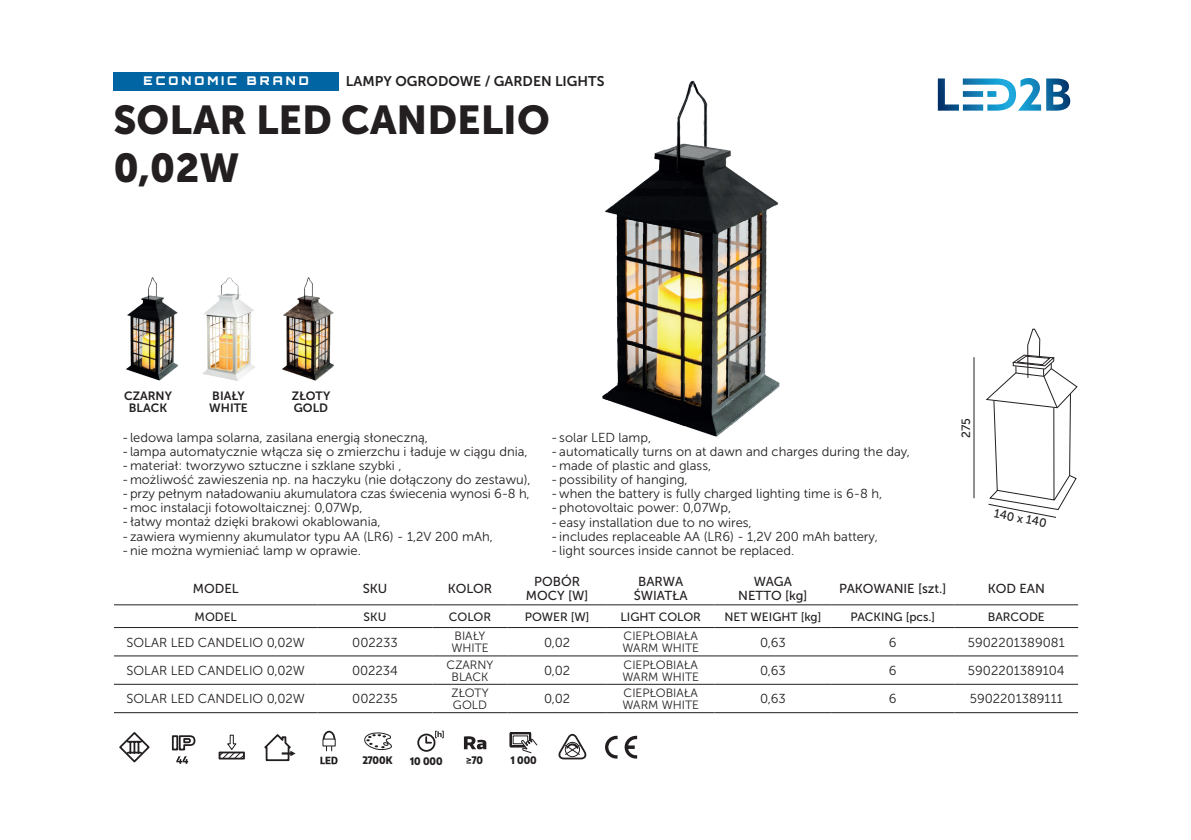
<style>
.page{position:relative;width:1191px;height:840px;background:#fff}
.page>*{position:absolute;margin:0;border:0;box-sizing:border-box;transform-origin:0 0}
.t1{font:40px/48px "Museo Sans 900";color:#231f20}
.t2{font:14px "Museo Sans 700";color:#231f20}
.t3{font:13px/14px "Museo Sans 300";color:#231f20}
.t4{font:13px/14px "Museo Sans 500";color:#231f20;text-align:center}
.t5{font:12px/12px "Museo Sans 300";color:#231f20}
.t6{font:12px "Museo Sans 500";color:#231f20}
.t7{font:12px/12px "Museo Sans 700";color:#231f20}
.t8{font:900 12px "Orbitron";letter-spacing:.25em;color:#fff}
.t9{font:800 semi-condensed 10.2px "Encode Sans";color:#231f20}
</style>
<div class="page">
<img style="left:602px;top:80px;width:178px;height:357px">
<svg style="left:937px;top:78px;width:133px;height:33px"></svg>
<svg style="left:114px;top:605px;width:964px;height:80px"></svg>
<div style="left:317px;top:604px;width:115px;height:23px;background:#fff"></div>
<hr style="left:114px;top:604px;width:203px;height:1px;background:#231f20">
<hr style="left:432px;top:604px;width:75px;height:1px;background:#231f20">
<hr style="left:507px;top:604px;width:100px;height:1px;background:#231f20">
<hr style="left:607px;top:604px;width:107px;height:1px;background:#231f20">
<hr style="left:714px;top:604px;width:117px;height:1px;background:#231f20">
<hr style="left:831px;top:604px;width:123px;height:1px;background:#231f20">
<hr style="left:954px;top:604px;width:124px;height:1px;background:#231f20">
<hr style="left:114px;top:627px;width:203px;height:1px;background:#231f20">
<hr style="left:432px;top:627px;width:75px;height:1px;background:#231f20">
<hr style="left:507px;top:627px;width:100px;height:1px;background:#231f20">
<hr style="left:607px;top:627px;width:107px;height:1px;background:#231f20">
<hr style="left:714px;top:627px;width:117px;height:1px;background:#231f20">
<hr style="left:831px;top:627px;width:123px;height:1px;background:#231f20">
<hr style="left:954px;top:627px;width:124px;height:1px;background:#231f20">
<hr style="left:114px;top:655px;width:203px;height:1px;background:#231f20">
<hr style="left:114px;top:683px;width:203px;height:1px;background:#231f20">
<hr style="left:114px;top:712px;width:203px;height:1px;background:#231f20">
<hr style="left:317px;top:655px;width:115px;height:1px;background:#231f20">
<hr style="left:317px;top:683px;width:115px;height:1px;background:#231f20">
<hr style="left:317px;top:712px;width:115px;height:1px;background:#231f20">
<hr style="left:432px;top:655px;width:75px;height:1px;background:#231f20">
<hr style="left:432px;top:683px;width:75px;height:1px;background:#231f20">
<hr style="left:432px;top:712px;width:75px;height:1px;background:#231f20">
<hr style="left:507px;top:655px;width:100px;height:1px;background:#231f20">
<hr style="left:507px;top:683px;width:100px;height:1px;background:#231f20">
<hr style="left:507px;top:712px;width:100px;height:1px;background:#231f20">
<hr style="left:607px;top:655px;width:107px;height:1px;background:#231f20">
<hr style="left:714px;top:655px;width:117px;height:1px;background:#231f20">
<hr style="left:831px;top:655px;width:123px;height:1px;background:#231f20">
<hr style="left:954px;top:655px;width:124px;height:1px;background:#231f20">
<hr style="left:607px;top:683px;width:107px;height:1px;background:#231f20">
<hr style="left:714px;top:683px;width:117px;height:1px;background:#231f20">
<hr style="left:831px;top:683px;width:123px;height:1px;background:#231f20">
<hr style="left:954px;top:683px;width:124px;height:1px;background:#231f20">
<hr style="left:607px;top:712px;width:107px;height:1px;background:#231f20">
<hr style="left:714px;top:712px;width:117px;height:1px;background:#231f20">
<hr style="left:831px;top:712px;width:123px;height:1px;background:#231f20">
<hr style="left:954px;top:712px;width:124px;height:1px;background:#231f20">
<hr style="left:317px;top:604px;width:115px;height:1px;background:#231f20">
<hr style="left:317px;top:627px;width:115px;height:1px;background:#231f20">
<svg style="left:119px;top:732px;width:31px;height:31px"></svg>
<svg style="left:171px;top:735px;width:25px;height:28px"></svg>
<svg style="left:218px;top:734px;width:27px;height:25px"></svg>
<svg style="left:264px;top:734px;width:31px;height:27px"></svg>
<svg style="left:320px;top:756px;width:17px;height:7px"></svg>
<svg style="left:322px;top:730px;width:14px;height:20px"></svg>
<svg style="left:323px;top:738px;width:12px;height:7px"></svg>
<svg style="left:364px;top:732px;width:28px;height:18px"></svg>
<svg style="left:417px;top:730px;width:27px;height:22px"></svg>
<svg style="left:466px;top:757px;width:5px;height:6px"></svg>
<svg style="left:464px;top:736px;width:22px;height:13px"></svg>
<svg style="left:509px;top:732px;width:29px;height:21px"></svg>
<svg style="left:558px;top:733px;width:29px;height:26px"></svg>
<svg style="left:605px;top:735px;width:12px;height:23px"></svg>
<svg style="left:624px;top:735px;width:13px;height:23px"></svg>
<div style="left:113px;top:72px;width:226px;height:18px;background:#0165a3"></div>
<hr style="left:973px;top:357px;width:1px;height:141px;background:#231f20">
<svg style="left:986px;top:328px;width:91px;height:189px"></svg>
<img style="left:126px;top:277px;width:52px;height:104px">
<img style="left:282px;top:277px;width:52px;height:104px">
<img style="left:202px;top:277px;width:53px;height:104px">
<p class="t8" style="left:143px;top:73px;width:167px">ECONOMIC BRAND</p>
<p class="t2" style="left:346px;top:74px;width:260px">LAMPY OGRODOWE / GARDEN LIGHTS</p>
<h1 class="t1" style="left:113px;top:96px;width:438px">SOLAR LED CANDELIO<br>0,02W</h1>
<p class="t7" style="left:124px;top:389px;width:49px;text-align:center">CZARNY<br>BLACK</p>
<p class="t7" style="left:209px;top:389px;width:40px">BIAŁY<br>WHITE</p>
<p class="t7" style="left:292px;top:389px;width:40px">ZŁOTY<br>GOLD</p>
<p class="t3" style="left:122px;top:431px;width:307px">- ledowa lampa solarna, zasilana energią słoneczną,</p>
<p class="t3" style="left:122px;top:445px;width:410px">- lampa automatycznie włącza się o zmierzchu i ładuje w ciągu dnia, -materiał: tworzywo sztuczne i szklane szybki ,<br>-możliwość zawieszenia np. na haczyku (nie dołączony do zestawu), -przy pełnym naładowaniu akumulatora czas świecenia wynosi 6-8 h, -moc instalacji fotowoltaicznej: 0,07Wp,</p>
<p class="t3" style="left:122px;top:515px;width:372px">- łatwy montaż dzięki brakowi okablowania,<br>-zawiera wymienny akumulator typu AA (LR6) - 1,2V 200 mAh, -nie można wymieniać lamp w oprawie.</p>
<p class="t3" style="left:551px;top:431px;width:360px">- solar LED lamp,<br>-automatically turns on at dawn and charges during the day, -made of plastic and glass,<br>-possibility of hanging,<br>-when the battery is fully charged lighting time is 6-8 h, -photovoltaic power: 0,07Wp,<br>-easy installation due to no wires,</p>
<p class="t3" style="left:551px;top:529px;width:328px">- includes replaceable AA (LR6) - 1,2V 200 mAh battery,</p>
<p class="t3" style="left:551px;top:543px;width:244px">- light sources inside cannot be replaced.</p>
<p class="t6" style="left:959px;top:437px;width:21px;rotate:-90deg">275</p>
<p class="t6" style="left:995px;top:506px;width:55px;rotate:11deg">140 x 140</p>
<p class="t4" style="left:193px;top:581px;width:47px">MODEL</p>
<p class="t4" style="left:363px;top:581px;width:26px">SKU</p>
<p class="t4" style="left:448px;top:581px;width:46px">KOLOR</p>
<p class="t4" style="left:526px;top:574px;width:64px">POBÓR<br>MOCY [W]</p>
<p class="t4" style="left:633px;top:574px;width:55px">BARWA<br>ŚWIATŁA</p>
<p class="t4" style="left:738px;top:574px;width:71px">WAGA<br>NETTO [kg]</p>
<p class="t4" style="left:839px;top:581px;width:109px">PAKOWANIE [szt.]</p>
<p class="t4" style="left:987px;top:581px;width:59px">KOD EAN</p>
<p class="t6" style="left:195px;top:609px;width:44px">MODEL</p>
<p class="t6" style="left:363px;top:609px;width:24px">SKU</p>
<p class="t6" style="left:449px;top:609px;width:44px">COLOR</p>
<p class="t6" style="left:525px;top:609px;width:66px">POWER [W]</p>
<p class="t6" style="left:620px;top:609px;width:82px">LIGHT COLOR</p>
<p class="t6" style="left:724px;top:609px;width:98px">NET WEIGHT [kg]</p>
<p class="t6" style="left:850px;top:609px;width:86px">PACKING [pcs.]</p>
<p class="t6" style="left:987px;top:609px;width:59px">BARCODE</p>
<p class="t3" style="left:127px;top:635px;width:180px">SOLAR LED CANDELIO 0,02W</p>
<p class="t3" style="left:352px;top:635px;width:47px">002233</p>
<p class="t5" style="left:451px;top:629px;width:39px">BIAŁY<br>WHITE</p>
<p class="t3" style="left:544px;top:635px;width:28px">0,02</p>
<p class="t5" style="left:622px;top:629px;width:78px">CIEPŁOBIAŁA<br>WARM WHITE</p>
<p class="t3" style="left:760px;top:635px;width:27px">0,63</p>
<p class="t3" style="left:889px;top:635px;width:9px">6</p>
<p class="t3" style="left:968px;top:635px;width:98px">5902201389081</p>
<p class="t3" style="left:127px;top:663px;width:180px">SOLAR LED CANDELIO 0,02W</p>
<p class="t3" style="left:352px;top:663px;width:48px">002234</p>
<p class="t5" style="left:446px;top:658px;width:48px;text-align:center">CZARNY<br>BLACK</p>
<p class="t3" style="left:544px;top:663px;width:28px">0,02</p>
<p class="t5" style="left:622px;top:658px;width:78px">CIEPŁOBIAŁA<br>WARM WHITE</p>
<p class="t3" style="left:760px;top:663px;width:27px">0,63</p>
<p class="t3" style="left:889px;top:663px;width:9px">6</p>
<p class="t3" style="left:968px;top:663px;width:98px">5902201389104</p>
<p class="t3" style="left:127px;top:691px;width:180px">SOLAR LED CANDELIO 0,02W</p>
<p class="t3" style="left:352px;top:691px;width:47px">002235</p>
<p class="t5" style="left:451px;top:686px;width:39px">ZŁOTY<br>GOLD</p>
<p class="t3" style="left:544px;top:691px;width:28px">0,02</p>
<p class="t5" style="left:622px;top:686px;width:78px">CIEPŁOBIAŁA<br>WARM WHITE</p>
<p class="t3" style="left:760px;top:691px;width:27px">0,63</p>
<p class="t3" style="left:889px;top:691px;width:9px">6</p>
<p class="t3" style="left:969px;top:691px;width:95px">5902201389111</p>
<p class="t9" style="left:363px;top:752px;width:31px">2700K</p>
<p class="t9" style="left:410px;top:752px;width:34px">10 000</p>
<p class="t9" style="left:472px;top:752px;width:13px">70</p>
<p class="t9" style="left:511px;top:752px;width:28px">1 000</p>
</div>
